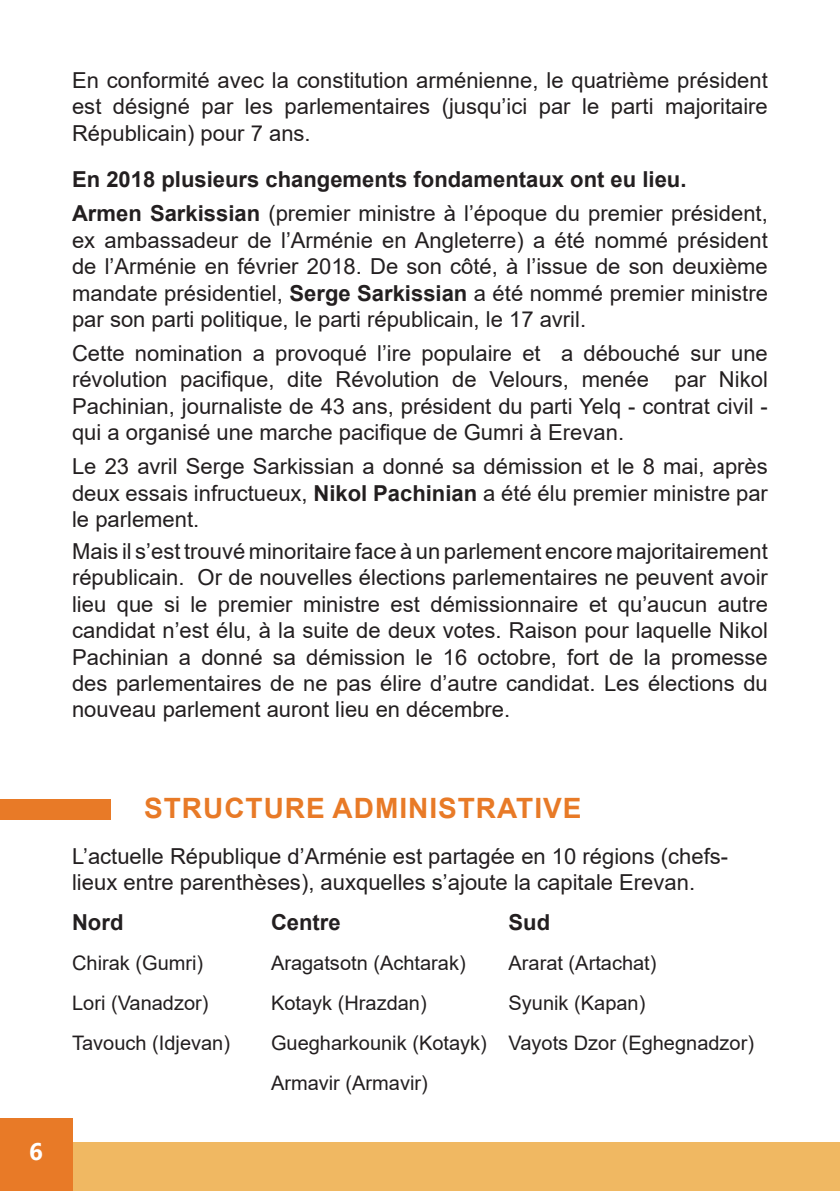
<style>
.page{position:relative;width:840px;height:1191px;background:#fff}
.page>*{position:absolute;margin:0;border:0;box-sizing:border-box;transform-origin:0 0}
.t1{font:700 28px "Arial";letter-spacing:.035em;color:#e87a27}
.t2{font:700 24px "Segoe UI";color:#fff}
.t3{font:22px/26.4px "Arial";color:#231f20;text-align:justify}
.t4{font:700 22px "Arial";color:#231f20}
.t5{font:20px "Arial";color:#231f20}
.s1{font-weight:700}
</style>
<div class="page">
<div style="left:0;top:1142px;width:839px;height:49px;background:#f0b862"></div>
<div style="left:0;top:1119px;width:73px;height:72px;background:#e87a27"></div>
<div style="left:0;top:799px;width:111px;height:21px;background:#e87a27"></div>
<p class="t3" style="left:72px;top:67px;width:697px">En conformité avec la constitution arménienne, le quatrième président est désigné par les parlementaires (jusqu’ici par le parti majoritaire Républicain) pour 7 ans.</p>
<p class="t4" style="left:72px;top:164px;width:615px">En 2018 plusieurs changements fondamentaux ont eu lieu.</p>
<p class="t3" style="left:72px;top:200px;width:697px"><span class="s1">Armen Sarkissian</span> (premier ministre à l’époque du premier président, ex ambassadeur de l’Arménie en Angleterre) a été nommé président de l’Arménie en février 2018. De son côté, à l’issue de son deuxième mandate présidentiel, <span class="s1">Serge Sarkissian</span> a été nommé premier ministre par son parti politique, le parti républicain, le 17 avril.</p>
<p class="t3" style="left:72px;top:340px;width:697px">Cette nomination a provoqué l’ire populaire et a débouché sur une révolution pacifique, dite Révolution de Velours, menée par Nikol Pachinian, journaliste de 43 ans, président du parti Yelq - contrat civil - qui a organisé une marche pacifique de Gumri à Erevan.</p>
<p class="t3" style="left:72px;top:453px;width:697px">Le 23 avril Serge Sarkissian a donné sa démission et le 8 mai, après deux essais infructueux, <span class="s1">Nikol Pachinian</span> a été élu premier ministre par le parlement.</p>
<p class="t3" style="left:72px;top:538px;width:697px">Mais il s’est trouvé minoritaire face à un parlement encore majoritairement républicain. Or de nouvelles élections parlementaires ne peuvent avoir lieu que si le premier ministre est démissionnaire et qu’aucun autre candidat n’est élu, à la suite de deux votes. Raison pour laquelle Nikol Pachinian a donné sa démission le 16 octobre, fort de la promesse des parlementaires de ne pas élire d’autre candidat. Les élections du nouveau parlement auront lieu en décembre.</p>
<p class="t2" style="left:29px;top:1129px;width:15px">6</p>
<p class="t1" style="left:144px;top:788px;width:438px">STRUCTURE ADMINISTRATIVE</p>
<p class="t3" style="left:72px;top:843px;width:657px">L’actuelle République d’Arménie est partagée en 10 régions (chefs&shy;lieux entre parenthèses), auxquelles s’ajoute la capitale Erevan.</p>
<p class="t4" style="left:72px;top:907px;width:53px">Nord</p>
<p class="t5" style="left:72px;top:949px;width:133px">Chirak (Gumri)</p>
<p class="t5" style="left:72px;top:989px;width:138px">Lori (Vanadzor)</p>
<p class="t5" style="left:72px;top:1029px;width:159px">Tavouch (Idjevan)</p>
<p class="t4" style="left:271px;top:907px;width:71px">Centre</p>
<p class="t5" style="left:271px;top:949px;width:196px">Aragatsotn (Achtarak)</p>
<p class="t5" style="left:271px;top:989px;width:157px">Kotayk (Hrazdan)</p>
<p class="t5" style="left:271px;top:1029px;width:217px">Guegharkounik (Kotayk)</p>
<p class="t5" style="left:271px;top:1069px;width:158px">Armavir (Armavir)</p>
<p class="t4" style="left:508px;top:907px;width:43px">Sud</p>
<p class="t5" style="left:508px;top:949px;width:149px">Ararat (Artachat)</p>
<p class="t5" style="left:508px;top:989px;width:138px">Syunik (Kapan)</p>
<p class="t5" style="left:508px;top:1029px;width:247px">Vayots Dzor (Eghegnadzor)</p>
</div>
